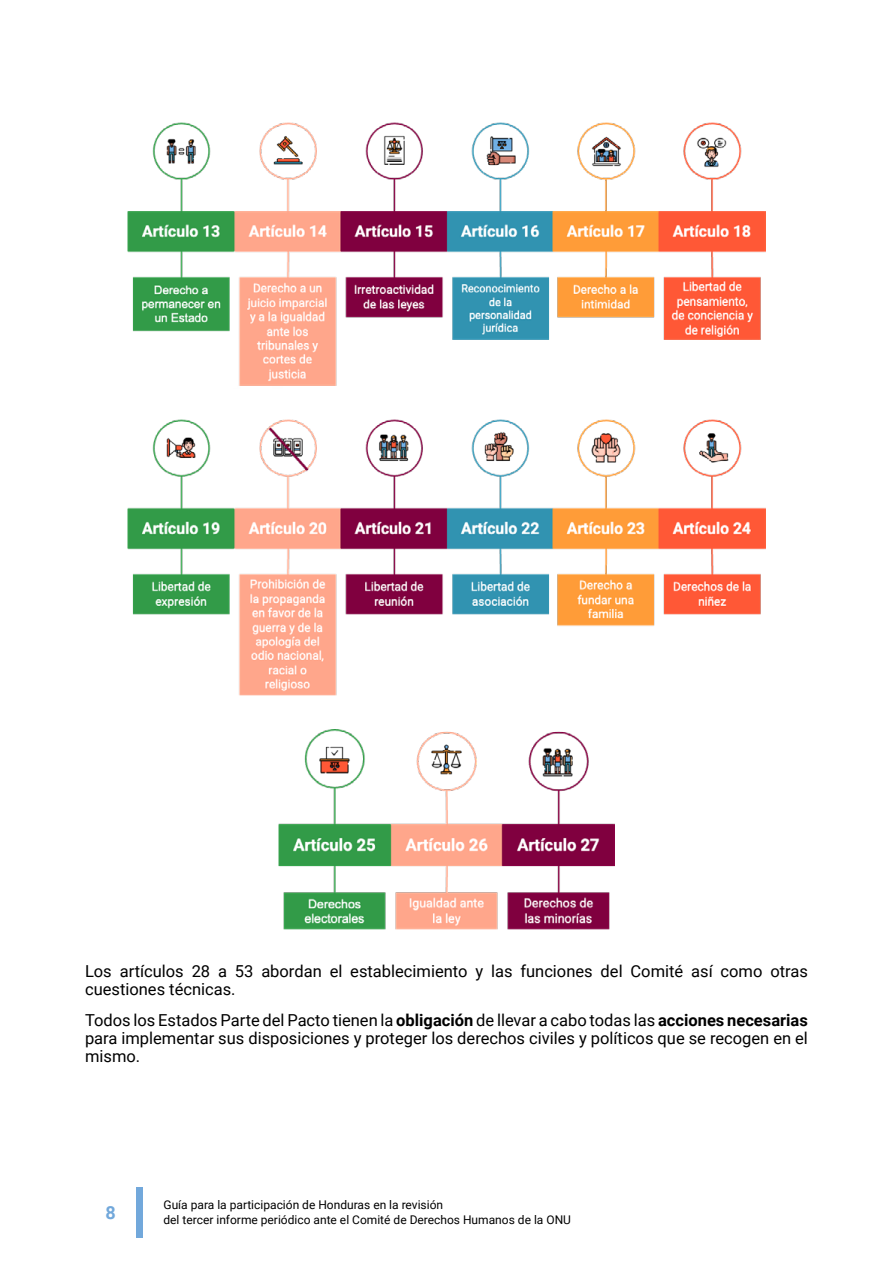
<style>
.page{position:relative;width:893px;height:1263px;background:#fff}
.page>*{position:absolute;margin:0;border:0;box-sizing:border-box;transform-origin:0 0}
.t1{font:700 18px "Roboto";color:#72a8db}
.t2{font:16.5px/18px "Roboto";color:#000}
.t3{font:12px/14.4px "Roboto";color:#000}
.s1{font-weight:700}
</style>
<div class="page">
<div style="left:136px;top:1187px;width:6px;height:50px;background:#72a8db"></div>
<img style="left:128px;top:123px;width:637px;height:263px">
<img style="left:128px;top:419px;width:637px;height:277px">
<img style="left:278px;top:729px;width:336px;height:201px">
<p class="t2" style="left:85px;top:961px;width:724px">Los artículos 28 a 53 abordan el establecimiento y las funciones del Comité así como otras cuestiones técnicas.</p>
<p class="t2" style="left:85px;top:1010px;width:724px;text-align:justify">Todos los Estados Parte del Pacto tienen la <span class="s1">obligación</span> de llevar a cabo todas las <span class="s1">acciones necesarias </span>para implementar sus disposiciones y proteger los derechos civiles y políticos que se recogen en el mismo.</p>
<p class="t1" style="left:105px;top:1200px;width:12px">8</p>
<p class="t3" style="left:164px;top:1197px;width:409px">Guía para la participación de Honduras en la revisión<br>del tercer informe periódico ante el Comité de Derechos Humanos de la ONU</p>
</div>
